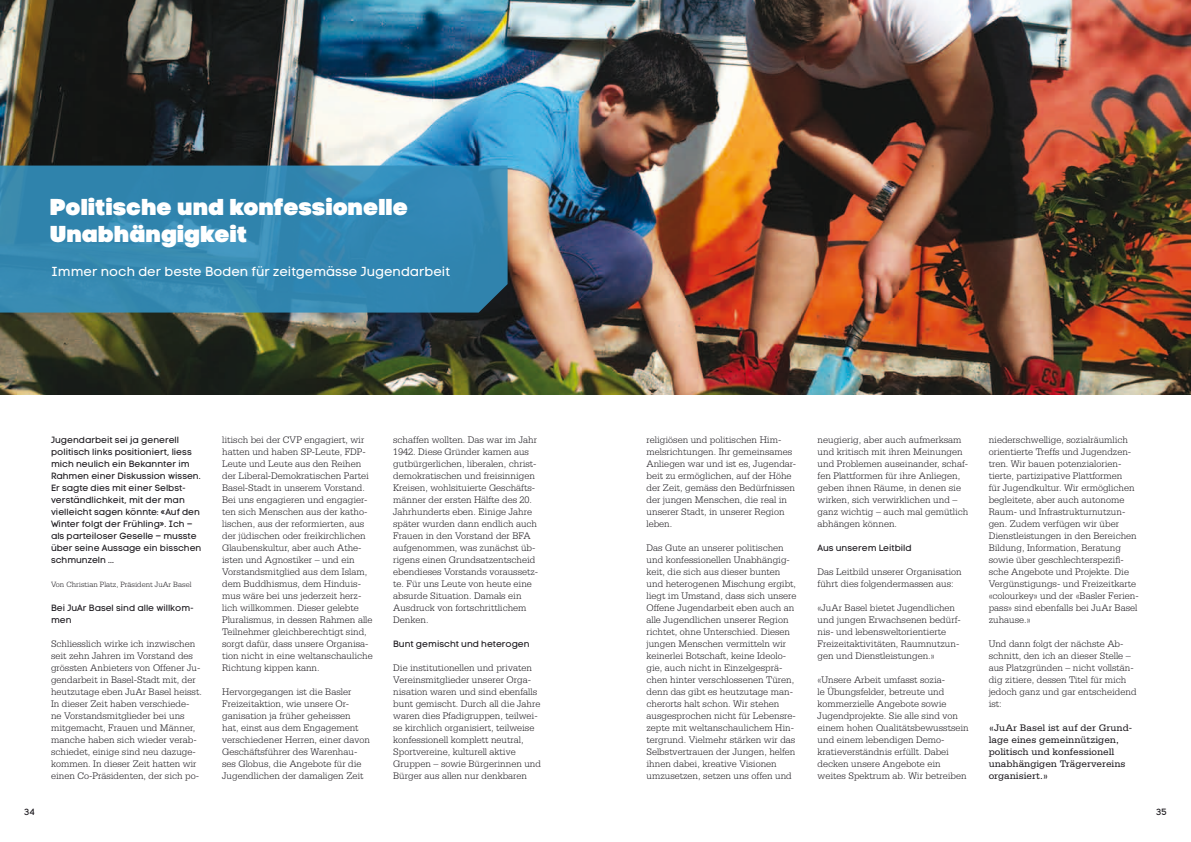
<style>
.page{position:relative;width:1191px;height:842px;background:#fff}
.page>*{position:absolute;margin:0;border:0;box-sizing:border-box;transform-origin:0 0}
.t1{font:23px/27px "Code Pro Black LC";letter-spacing:.02em;color:#fff}
.t2{font:13px "Code Pro LC";color:#fff}
.t3{font:300 10px/12px "Serifa";color:#1a171c}
.t4{font:10px/12px "Serifa";color:#1a171c}
.t5{font:9px/12px "Code Pro LC";color:#1a171c}
.t6{font:300 8px "Serifa";color:#1a171c}
</style>
<div class="page">
<img style="left:0;top:0;width:1191px;height:395px">
<svg style="left:0;top:166px;width:507px;height:147px;fill:#3186b0"></svg>
<h1 class="t1" style="left:51px;top:193px;width:359px">Politische und konfessionelle<br>Unabhängigkeit</h1>
<h2 class="t2" style="left:51px;top:264px;width:400px">Immer noch der beste Boden für zeitgemässe Jugendarbeit</h2>
<p class="t5" style="left:51px;top:434px;width:152px">Jugendarbeit sei ja generell politisch links positioniert, liess mich neulich ein Bekannter im<br>Rahmen einer Diskussion wissen.<br>Er sagte dies mit einer Selbst&shy;verständlichkeit, mit der man vielleicht sagen könnte: «Auf den<br>Winter folgt der Frühling». Ich – als parteiloser Geselle – musste über seine Aussage ein bisschen schmunzeln ...</p>
<p class="t6" style="left:51px;top:580px;width:142px">Von Christian Platz, Präsident JuAr Basel</p>
<p class="t5" style="left:51px;top:602px;width:145px">Bei JuAr Basel sind alle willkom&shy;men</p>
<p class="t3" style="left:51px;top:638px;width:152px">Schliesslich wirke ich inzwischen seit zehn Jahren im Vorstand des grössten Anbieters von Offener Ju&shy;gendarbeit in Basel-Stadt mit, der heutzutage eben JuAr Basel heisst.<br>In dieser Zeit haben verschiede&shy;ne Vorstandsmitglieder bei uns mitgemacht, Frauen und Männer, manche haben sich wieder verab&shy;schiedet, einige sind neu dazuge&shy;kommen. In dieser Zeit hatten wir einen Co-Präsidenten, der sich po-</p>
<p class="t3" style="left:222px;top:434px;width:152px">litisch bei der CVP engagiert, wir hatten und haben SP-Leute, FDP-Leute und Leute aus den Reihen der Liberal-Demokratischen Partei Basel-Stadt in unserem Vorstand.<br>Bei uns engagieren und engagier&shy;ten sich Menschen aus der katho&shy;lischen, aus der reformierten, aus der jüdischen oder freikirchlichen Glaubenskultur, aber auch Athe&shy;isten und Agnostiker – und ein Vorstandsmitglied aus dem Islam, dem Buddhismus, dem Hinduis&shy;mus wäre bei uns jederzeit herz&shy;lich willkommen. Dieser gelebte Pluralismus, in dessen Rahmen alle Teilnehmer gleichberechtigt sind, sorgt dafür, dass unsere Organisa&shy;tion nicht in eine weltanschauliche Richtung kippen kann.</p>
<p class="t3" style="left:222px;top:686px;width:149px">Hervorgegangen ist die Basler<br>Freizeitaktion, wie unsere Or&shy;ganisation ja früher geheissen<br>hat, einst aus dem Engagement verschiedener Herren, einer davon<br>Geschäftsführer des Warenhau&shy;ses Globus, die Angebote für die<br>Jugendlichen der damaligen Zeit</p>
<p class="t3" style="left:393px;top:434px;width:146px">schaffen wollten. Das war im Jahr<br>1942. Diese Gründer kamen aus gutbürgerlichen, liberalen, christ&shy;demokratischen und freisinnigen<br>Kreisen, wohlsituierte Geschäfts&shy;männer der ersten Hälfte des 20.<br>Jahrhunderts eben. Einige Jahre später wurden dann endlich auch<br>Frauen in den Vorstand der BFA aufgenommen, was zunächst üb&shy;rigens einen Grundsatzentscheid ebendieses Vorstands voraussetz&shy;te. Für uns Leute von heute eine absurde Situation. Damals ein<br>Ausdruck von fortschrittlichem<br>Denken.</p>
<p class="t5" style="left:393px;top:638px;width:138px">Bunt gemischt und heterogen</p>
<p class="t3" style="left:393px;top:662px;width:149px">Die institutionellen und privaten Vereinsmitglieder unserer Orga&shy;nisation waren und sind ebenfalls bunt gemischt. Durch all die Jahre waren dies Pfadigruppen, teilwei&shy;se kirchlich organisiert, teilweise konfessionell komplett neutral, Sportvereine, kulturell aktive Gruppen – sowie Bürgerinnen und Bürger aus allen nur denkbaren</p>
<p class="t3" style="left:646px;top:434px;width:151px">religiösen und politischen Him&shy;melsrichtungen. Ihr gemeinsames<br>Anliegen war und ist es, Jugendar&shy;beit zu ermöglichen, auf der Höhe der Zeit, gemäss den Bedürfnissen der jungen Menschen, die real in unserer Stadt, in unserer Region leben.</p>
<p class="t3" style="left:646px;top:542px;width:151px">Das Gute an unserer politischen und konfessionellen Unabhängig&shy;keit, die sich aus dieser bunten und heterogenen Mischung ergibt, liegt im Umstand, dass sich unsere Offene Jugendarbeit eben auch an alle Jugendlichen unserer Region richtet, ohne Unterschied. Diesen jungen Menschen vermitteln wir keinerlei Botschaft, keine Ideolo&shy;gie, auch nicht in Einzelgesprä&shy;chen hinter verschlossenen Türen, denn das gibt es heutzutage man&shy;cherorts halt schon. Wir stehen ausgesprochen nicht für Lebensre&shy;zepte mit weltanschaulichem Hin&shy;tergrund. Vielmehr stärken wir das Selbstvertrauen der Jungen, helfen ihnen dabei, kreative Visionen umzusetzen, setzen uns offen und</p>
<p class="t3" style="left:817px;top:434px;width:152px">neugierig, aber auch aufmerksam und kritisch mit ihren Meinungen und Problemen auseinander, schaf&shy;fen Plattformen für ihre Anliegen, geben ihnen Räume, in denen sie wirken, sich verwirklichen und – ganz wichtig – auch mal gemütlich abhängen können.</p>
<p class="t5" style="left:817px;top:542px;width:95px">Aus unserem Leitbild</p>
<p class="t3" style="left:817px;top:566px;width:146px">Das Leitbild unserer Organisation führt dies folgendermassen aus:</p>
<p class="t3" style="left:817px;top:602px;width:145px">«JuAr Basel bietet Jugendlichen und jungen Erwachsenen bedürf&shy;nis- und lebensweltorientierte<br>Freizeitaktivitäten, Raumnutzun&shy;gen und Dienstleistungen.»</p>
<p class="t3" style="left:817px;top:674px;width:153px">«Unsere Arbeit umfasst sozia-<br>le Übungsfelder, betreute und kommerzielle Angebote sowie<br>Jugendprojekte. Sie alle sind von einem hohen Qualitätsbewusstsein und einem lebendigen Demo&shy;kratieverständnis erfüllt. Dabei decken unsere Angebote ein weites Spektrum ab. Wir betreiben</p>
<p class="t3" style="left:988px;top:434px;width:152px">niederschwellige, sozialräumlich orientierte Treffs und Jugendzen&shy;tren. Wir bauen potenzialorien&shy;tierte, partizipative Plattformen<br>für Jugendkultur. Wir ermöglichen begleitete, aber auch autonome<br>Raum- und Infrastrukturnutzun&shy;gen. Zudem verfügen wir über<br>Dienstleistungen in den Bereichen<br>Bildung, Information, Beratung sowie über geschlechterspezifi&shy;sche Angebote und Projekte. Die<br>Vergünstigungs- und Freizeitkarte «colourkey» und der «Basler Ferien&shy;pass» sind ebenfalls bei JuAr Basel zuhause.»</p>
<p class="t3" style="left:988px;top:638px;width:149px">Und dann folgt der nächste Ab&shy;schnitt, den ich an dieser Stelle – aus Platzgründen – nicht vollstän&shy;dig zitiere, dessen Titel für mich jedoch ganz und gar entscheidend ist:</p>
<p class="t4" style="left:988px;top:722px;width:145px">«JuAr Basel ist auf der Grund&shy;lage eines gemeinnützigen, politisch und konfessionell unabhängigen Trägervereins organisiert.»</p>
<p class="t5" style="left:24px;top:806px;width:12px">34</p>
<p class="t5" style="left:1156px;top:806px;width:12px">35</p>
</div>
